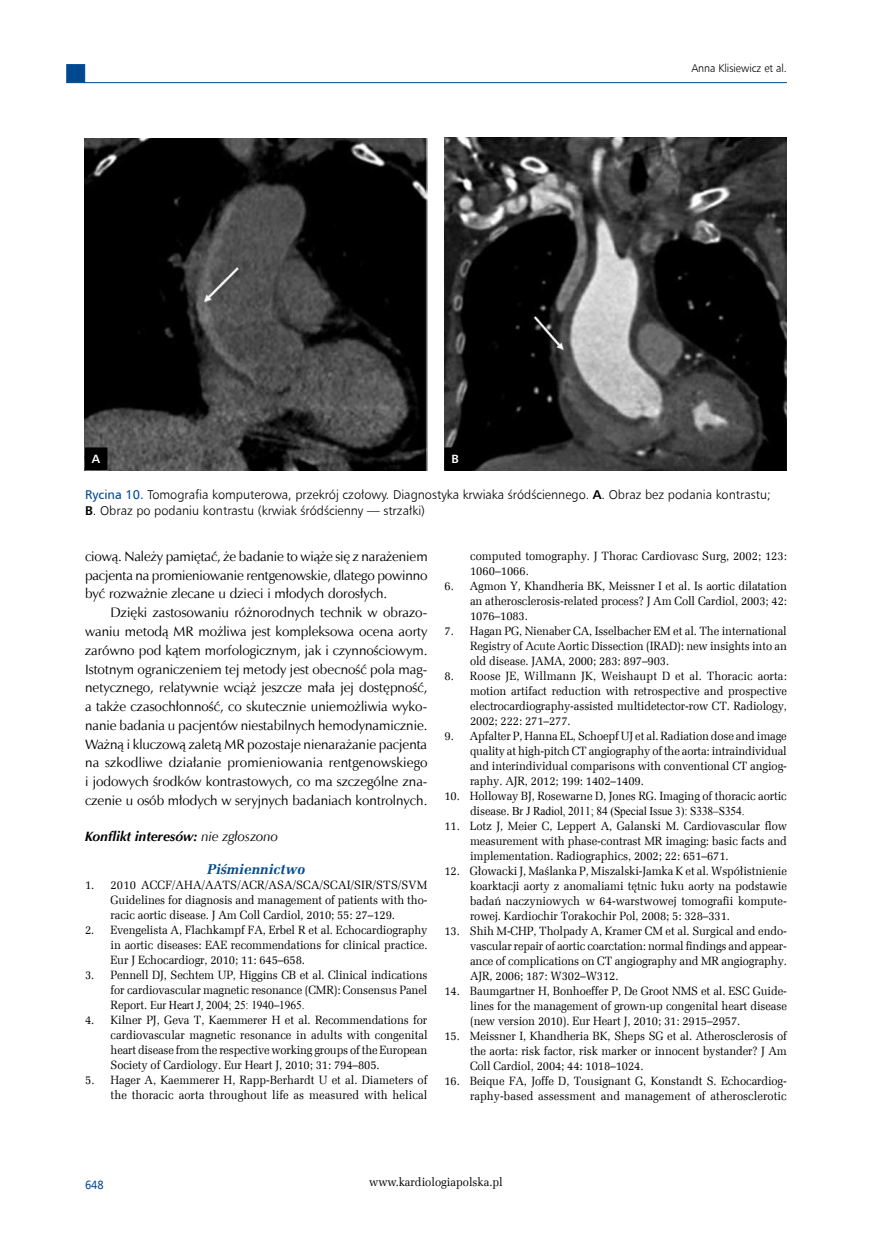
<style>
.page{position:relative;width:872px;height:1234px;background:#fff}
.page>*{position:absolute;margin:0;border:0;box-sizing:border-box;transform-origin:0 0}
.t1{font:italic 700 14.25px "Zapf Ellipt EU";color:#004990}
.t2{font:13.65px/18.8px "Zapf Humnst EU";color:#000;text-align:justify}
.t3{font:italic 700 13.65px "Zapf Humnst EU";color:#000}
.t4{font:12.75px/16.5px "Humnst 777 Lt EU";color:#000}
.t5{font:12px/15px "Zapf Ellipt EU";letter-spacing:-.01em;color:#000;text-align:justify;scale:.95 1}
.t6{font:12px "Times New Roman";letter-spacing:-.01em;color:#000;scale:.95 1}
.t7{font:12px "Humnst 777 EU";color:#004990;scale:.9 1}
.t8{font:700 12px "Humnst 777 EU";color:#fff}
.t9{font:11.25px "Humnst 777 Lt EU";color:#000;scale:.95 1}
.s1{font-family:"Humnst 777 EU";color:#004990}
.s2{font-family:"Humnst 777 EU";font-weight:700}
.s3{font-weight:400}
.s4{font-family:"Zapf Ellipt EU"}
</style>
<div class="page">
<hr style="left:85px;top:82px;width:702px;height:1px;background:#004990">
<div style="left:66px;top:64px;width:19px;height:19px;background:#004990;border:1px solid #004990"></div>
<img style="left:444px;top:138px;width:343px;height:332px">
<img style="left:85px;top:138px;width:342px;height:332px">
<div style="left:85px;top:448px;width:22px;height:21px;background:#000"></div>
<div style="left:85px;top:447px;width:22px;height:22px;border:1px solid #000"></div>
<div style="left:445px;top:448px;width:21px;height:21px;background:#000"></div>
<div style="left:444px;top:447px;width:23px;height:22px;border:1px solid #000"></div>
<p class="t8" style="left:92px;top:451px;width:10px">A</p>
<p class="t8" style="left:451px;top:451px;width:9px">B</p>
<p class="t9" style="left:691px;top:61px;width:102px">Anna Klisiewicz et al.</p>
<p class="t4" style="left:85px;top:486px;width:687px"><span class="s1">Rycina 10.</span> Tomografia komputerowa, przekrój czołowy. Diagnostyka krwiaka śródściennego. <span class="s2">A</span>. Obraz bez podania kontrastu;<br><span class="s2">B</span>. Obraz po podaniu kontrastu (krwiak śródścienny — strzałki)</p>
<p class="t2" style="left:85px;top:546px;width:344px">ciową. Należy pamiętać, że badanie to wiąże się z narażeniem pacjenta na promieniowanie rentgenowskie, dlatego powinno być rozważnie zlecane u dzieci i młodych dorosłych.</p>
<p class="t2" style="left:85px;top:603px;width:344px;text-indent:25px">Dzięki zastosowaniu różnorodnych technik w obrazo&shy;waniu metodą MR możliwa jest kompleksowa ocena aorty zarówno pod kątem morfologicznym, jak i czynnościowym.<br>Istotnym ograniczeniem tej metody jest obecność pola mag&shy;netycznego, relatywnie wciąż jeszcze mała jej dostępność, a także czasochłonność, co skutecznie uniemożliwia wyko&shy;nanie badania u pacjentów niestabilnych hemodynamicznie.<br>Ważną i kluczową zaletą MR pozostaje nienarażanie pacjenta na szkodliwe działanie promieniowania rentgenowskiego i jodowych środków kontrastowych, co ma szczególne zna&shy;czenie u osób młodych w seryjnych badaniach kontrolnych.</p>
<p class="t3" style="left:85px;top:827px;width:195px">Konflikt interesów: <span class="s3">nie zgłoszono</span></p>
<p class="t1" style="left:207px;top:860px;width:100px">Piśmiennictwo</p>
<p class="t5" style="left:111px;top:877px;width:335px;text-indent:-26px">1. 2010 ACCF/AHA/AATS/ACR/ASA/SCA/SCAI/SIR/STS/SVM Guidelines for diagnosis and management of patients with tho&shy;racic aortic disease. J Am Coll Cardiol, 2010; 55: 27–129.</p>
<p class="t5" style="left:111px;top:922px;width:335px;text-indent:-26px">2. Evengelista A, Flachkampf FA, Erbel R et al. Echocardiography in aortic diseases: EAE recommendations for clinical practice.<br>Eur J Echocardiogr, 2010; 11: 645–658.</p>
<p class="t5" style="left:85px;top:967px;width:362px;text-align:right">3. Pennell DJ, Sechtem UP, Higgins CB et al. Clinical indications for cardiovascular magnetic resonance (CMR): Consensus Panel</p>
<p class="t6" style="left:111px;top:997px;width:206px"><span class="s4">Report.</span> Eur Heart J, 2004; 25: 1940<span class="s4">–</span>1965.</p>
<p class="t5" style="left:111px;top:1012px;width:335px;text-indent:-26px">4. Kilner PJ, Geva T, Kaemmerer H et al. Recommendations for cardiovascular magnetic resonance in adults with congenital heart disease from the respective working groups of the European Society of Cardiology. Eur Heart J, 2010; 31: 794–805.</p>
<p class="t5" style="left:85px;top:1072px;width:362px;text-align:right">5. Hager A, Kaemmerer H, Rapp-Berhardt U et al. Diameters of the thoracic aorta throughout life as measured with helical</p>
<p class="t5" style="left:470px;top:548px;width:335px">computed tomography. J Thorac Cardiovasc Surg, 2002; 123:<br>1060–1066.</p>
<p class="t5" style="left:470px;top:578px;width:335px;text-indent:-26px">6. Agmon Y, Khandheria BK, Meissner I et al. Is aortic dilatation an atherosclerosis-related process? J Am Coll Cardiol, 2003; 42:<br>1076–1083.</p>
<p class="t5" style="left:470px;top:623px;width:335px;text-indent:-26px">7. Hagan PG, Nienaber CA, Isselbacher EM et al. The international Registry of Acute Aortic Dissection (IRAD): new insights into an old disease. JAMA, 2000; 283: 897–903.</p>
<p class="t5" style="left:470px;top:668px;width:335px;text-indent:-26px">8. Roose JE, Willmann JK, Weishaupt D et al. Thoracic aorta: motion artifact reduction with retrospective and prospective electrocardiography-assisted multidetector-row CT. Radiology, 2002; 222: 271–277.</p>
<p class="t5" style="left:470px;top:728px;width:335px;text-indent:-26px">9. Apfalter P, Hanna EL, Schoepf UJ et al. Radiation dose and image quality at high-pitch CT angiography of the aorta: intraindividual and interindividual comparisons with conventional CT angiog&shy;raphy. AJR, 2012; 199: 1402–1409.</p>
<p class="t5" style="left:444px;top:788px;width:362px">10. Holloway BJ, Rosewarne D, Jones RG. Imaging of thoracic aortic</p>
<p class="t6" style="left:470px;top:802px;width:290px"><span class="s4">disease.</span> Br J Radiol, 2011; 84 (Special Issue 3): S338–S354.</p>
<p class="t5" style="left:470px;top:818px;width:335px;text-indent:-26px">11. Lotz J, Meier C, Leppert A, Galanski M. Cardiovascular flow measurement with phase-contrast MR imaging: basic facts and implementation. Radiographics, 2002; 22: 651–671.</p>
<p class="t5" style="left:470px;top:863px;width:335px;text-indent:-26px">12. Głowacki J, Maślanka P, Miszalski-Jamka K et al. Współistnienie koarktacji aorty z anomaliami tętnic łuku aorty na podstawie badań naczyniowych w 64-warstwowej tomografii kompute&shy;rowej. Kardiochir Torakochir Pol, 2008; 5: 328–331.</p>
<p class="t5" style="left:470px;top:923px;width:335px;text-indent:-26px">13. Shih M-CHP, Tholpady A, Kramer CM et al. Surgical and endo&shy;vascular repair of aortic coarctation: normal findings and appear&shy;ance of complications on CT angiography and MR angiography.<br>AJR, 2006; 187: W302–W312.</p>
<p class="t5" style="left:470px;top:983px;width:335px;text-indent:-26px">14. Baumgartner H, Bonhoeffer P, De Groot NMS et al. ESC Guide&shy;lines for the management of grown-up congenital heart disease (new version 2010). Eur Heart J, 2010; 31: 2915–2957.</p>
<p class="t5" style="left:470px;top:1028px;width:335px;text-indent:-26px">15. Meissner I, Khandheria BK, Sheps SG et al. Atherosclerosis of the aorta: risk factor, risk marker or innocent bystander? J Am Coll Cardiol, 2004; 44: 1018–1024.</p>
<p class="t5" style="left:444px;top:1073px;width:362px;text-align:right">16. Beique FA, Joffe D, Tousignant G, Konstandt S. Echocardiog&shy;raphy-based assessment and management of atherosclerotic</p>
<p class="t7" style="left:85px;top:1176px;width:22px">648</p>
<p class="t5" style="left:369px;top:1173px;width:142px">www.kardiologiapolska.pl</p>
</div>
